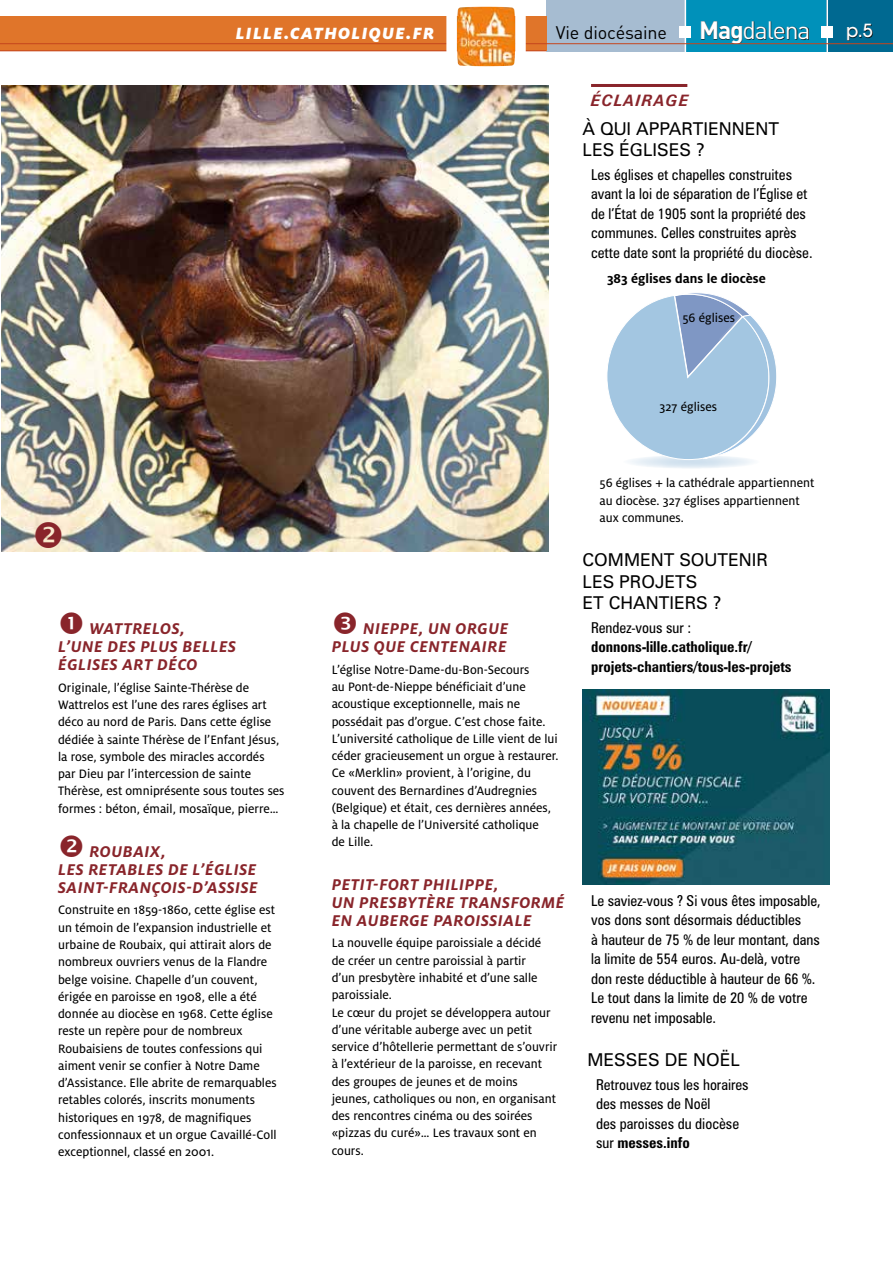
<style>
.page{position:relative;width:893px;height:1263px;background:#fff}
.page>*{position:absolute;margin:0;border:0;box-sizing:border-box;transform-origin:0 0}
.t1{font:24.75px "DIN";letter-spacing:-.05em;color:#fff}
.t2{font:italic 900 18px "Milo OT";letter-spacing:.07em;color:#fff}
.t3{font:18px "DIN";letter-spacing:-.01em;color:#000}
.t4{font:500 18px "Avant Garde";color:#fff}
.t5{font:17.7px/21.3px "Zurich BT";color:#000}
.t6{font:italic 700 17.25px/18px "Milo OT";letter-spacing:.03em;color:#89252b}
.t7{font:italic 700 15.75px "Zurich BT";letter-spacing:.08em;color:#89252b}
.t8{font:condensed 15px/19.5px "Zurich BT";color:#000}
.t9{font:700 condensed 15px/19.5px "Zurich BT";color:#000}
.t10{font:700 14.25px "Milo OT";color:#000}
.t11{font:13.5px/17.2px "Milo OT Text";color:#000}
.s1{font-weight:700}
</style>
<div class="page">
<div style="left:546px;top:0;width:142px;height:51px;background:#a6bcd1"></div>
<div style="left:686px;top:0;width:141px;height:51px;background:#0091ba"></div>
<div style="left:827px;top:0;width:66px;height:51px;background:#006991"></div>
<svg style="left:847px;top:24px;width:26px;height:17px"></svg>
<div style="left:822px;top:26px;width:11px;height:12px;background:#fff"></div>
<hr style="left:826px;top:0;width:2px;height:53px;background:#fff">
<svg style="left:702px;top:21px;width:107px;height:22px"></svg>
<div style="left:680px;top:26px;width:11px;height:12px;background:#fff"></div>
<hr style="left:685px;top:0;width:1px;height:58px;background:#fff">
<div style="left:0;top:16px;width:546px;height:34px;background:#e0752a"></div>
<hr style="left:0;top:50px;width:546px;height:1px;background:#c5451d">
<img style="left:1px;top:86px;width:548px;height:465px">
<hr style="left:0;top:43px;width:893px;height:1px;background:#c5451d">
<img style="left:441px;top:6px;width:90px;height:61px">
<hr style="left:591px;top:84px;width:96px;height:3px;background:#89252b">
<img style="left:583px;top:689px;width:246px;height:196px">
<svg style="left:623px;top:455px;width:137px;height:14px"></svg>
<svg style="left:607px;top:293px;width:170px;height:167px"></svg>
<svg style="left:36px;top:522px;width:26px;height:26px"></svg>
<h2 class="t2" style="left:236px;top:23px;width:200px">LILLE.CATHOLIQUE.FR</h2>
<h2 class="t3" style="left:556px;top:21px;width:113px">Vie diocésaine</h2>
<h1 class="t1" style="left:699px;top:14px;width:113px"><span class="s1">Mag</span>dalena</h1>
<h2 class="t4" style="left:846px;top:19px;width:28px">p.5</h2>
<p class="t7" style="left:591px;top:90px;width:99px">ÉCLAIRAGE</p>
<h3 class="t5" style="left:583px;top:118px;width:198px">À QUI APPARTIENNENT<br>LES ÉGLISES ?</h3>
<p class="t8" style="left:591px;top:165px;width:223px">Les églises et chapelles construites avant la loi de séparation de l’Église et de l’État de 1905 sont la propriété des communes. Celles construites après cette date sont la propriété du diocèse.</p>
<p class="t10" style="left:607px;top:271px;width:160px">383 églises dans le diocèse</p>
<p class="t11" style="left:682px;top:309px;width:54px">56 églises</p>
<p class="t11" style="left:660px;top:399px;width:59px">327 églises</p>
<p class="t11" style="left:600px;top:475px;width:216px">56 églises + la cathédrale appartiennent au diocèse. 327 églises appartiennent aux communes.</p>
<p class="t6" style="left:58px;top:620px;width:179px;text-indent:31px">WATTRELOS,<br>L’UNE DES PLUS BELLES<br>ÉGLISES ART DÉCO</p>
<p class="t11" style="left:58px;top:679px;width:228px">Originale, l’église Sainte-Thérèse de Wattrelos est l’une des rares églises art déco au nord de Paris. Dans cette église dédiée à sainte Thérèse de l’Enfant Jésus, la rose, symbole des miracles accordés par Dieu par l’intercession de sainte Thérèse, est omniprésente sous toutes ses formes : béton, émail, mosaïque, pierre…</p>
<p class="t6" style="left:58px;top:842px;width:201px;text-indent:31px">ROUBAIX,<br>LES RETABLES DE L’ÉGLISE<br>SAINT-FRANÇOIS-D’ASSISE</p>
<p class="t11" style="left:58px;top:902px;width:220px">Construite en 1859-1860, cette église est un témoin de l’expansion industrielle et urbaine de Roubaix, qui attirait alors de nombreux ouvriers venus de la Flandre belge voisine. Chapelle d’un couvent, érigée en paroisse en 1908, elle a été donnée au diocèse en 1968. Cette église reste un repère pour de nombreux Roubaisiens de toutes confessions qui aiment venir se confier à Notre Dame d’Assistance. Elle abrite de remarquables retables colorés, inscrits monuments historiques en 1978, de magnifiques confessionnaux et un orgue Cavaillé-Coll exceptionnel, classé en 2001.</p>
<p class="t6" style="left:332px;top:620px;width:178px;text-align:right">NIEPPE, UN ORGUE<br>PLUS QUE CENTENAIRE</p>
<p class="t11" style="left:332px;top:661px;width:228px">L’église Notre-Dame-du-Bon-Secours<br>au Pont-de-Nieppe bénéficiait d’une acoustique exceptionnelle, mais ne possédait pas d’orgue. C’est chose faite.<br>L’université catholique de Lille vient de lui céder gracieusement un orgue à restaurer.<br>Ce «Merklin» provient, à l’origine, du couvent des Bernardines d’Audregnies (Belgique) et était, ces dernières années, à la chapelle de l’Université catholique<br>de Lille.</p>
<p class="t6" style="left:332px;top:875px;width:234px">PETIT-FORT PHILIPPE,<br>UN PRESBYTÈRE TRANSFORMÉ<br>EN AUBERGE PAROISSIALE</p>
<p class="t11" style="left:332px;top:935px;width:227px">La nouvelle équipe paroissiale a décidé de créer un centre paroissial à partir<br>d’un presbytère inhabité et d’une salle paroissiale.<br>Le cœur du projet se développera autour d’une véritable auberge avec un petit service d’hôtellerie permettant de s’ouvrir à l’extérieur de la paroisse, en recevant des groupes de jeunes et de moins jeunes, catholiques ou non, en organisant des rencontres cinéma ou des soirées «pizzas du curé»… Les travaux sont en cours.</p>
<h3 class="t5" style="left:583px;top:549px;width:187px">COMMENT SOUTENIR<br>LES PROJETS<br>ET CHANTIERS ?</h3>
<p class="t8" style="left:591px;top:617px;width:102px">Rendez-vous sur :</p>
<p class="t9" style="left:591px;top:637px;width:202px">donnons-lille.catholique.fr/ projets-chantiers/tous-les-projets</p>
<p class="t8" style="left:591px;top:890px;width:231px">Le saviez-vous ? Si vous êtes imposable, vos dons sont désormais déductibles<br>à hauteur de 75 % de leur montant, dans la limite de 554 euros. Au-delà, votre don reste déductible à hauteur de 66 %.<br>Le tout dans la limite de 20 % de votre revenu net imposable.</p>
<h3 class="t5" style="left:587px;top:1049px;width:154px">MESSES DE NOËL</h3>
<p class="t8" style="left:596px;top:1074px;width:154px">Retrouvez tous les horaires des messes de Noël<br>des paroisses du diocèse sur <span class="s1">messes.info</span></p>
</div>
